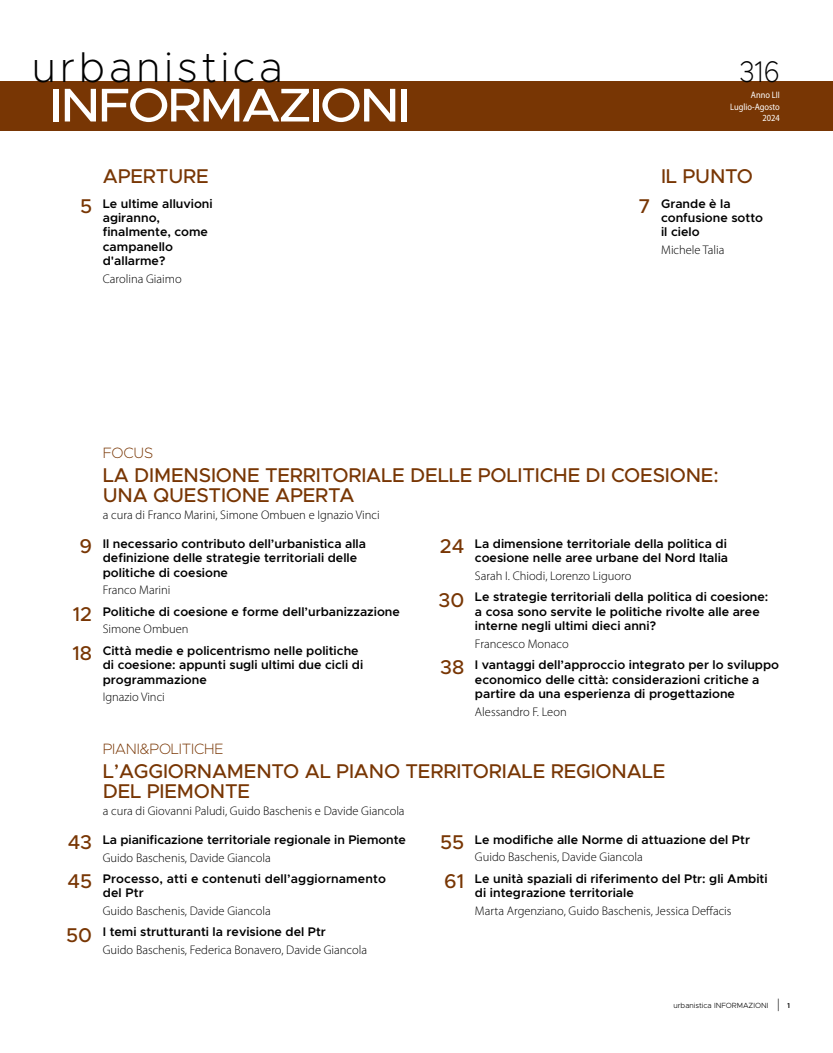
<style>
.page{position:relative;width:833px;height:1053px;background:#fff}
.page>*{position:absolute;margin:0;border:0;box-sizing:border-box;transform-origin:0 0}
.t1{font:500 47.5px "Metropolis";letter-spacing:-.05em;color:#fff;scale:1.1 1}
.t2{font:200 42.5px "Metropolis";letter-spacing:.09em;color:#000}
.t3{font:200 30px "Metropolis";color:#000;scale:.9 1}
.t4{font:500 20px/39px "Metropolis";letter-spacing:-.01em;color:#783604}
.t5{font:200 15px "Metropolis";letter-spacing:-.01em;color:#783604}
.t6{font:600 12.5px/14.4px "Metropolis";color:#000}
.t7{font:300 12.5px "Myriad Pro";color:#000}
.t8{font:9.38px/11.2px "Myriad Pro";color:#fff;text-align:right;scale:.9 1}
.t9{font:300 7.5px "Metropolis";color:#000}
.s1{font-family:"Myriad Pro";font-size:12.5px}
.s2{font-family:"Myriad Pro";font-weight:600}
</style>
<div class="page">
<div style="left:0;top:81px;width:833px;height:50px;background:#783604"></div>
<h2 class="t2" style="left:32px;top:40px;width:253px">urbanistica</h2>
<h3 class="t3" style="left:739px;top:53px;width:46px">316</h3>
<h1 class="t1" style="left:50px;top:75px;width:329px">INFORMAZIONI</h1>
<p class="t8" style="left:730px;top:89px;width:57px">Anno LII<br>Luglio-Agosto<br>2024</p>
<h3 class="t4" style="left:80px;top:186px;width:14px">5</h3>
<h3 class="t4" style="left:103px;top:156px;width:107px">APERTURE</h3>
<p class="t6" style="left:103px;top:196px;width:111px">Le ultime alluvioni agiranno, finalmente, come campanello d'allarme?</p>
<p class="t7" style="left:103px;top:271px;width:80px">Carolina Giaimo</p>
<h3 class="t4" style="left:638px;top:186px;width:14px">7</h3>
<h3 class="t4" style="left:661px;top:156px;width:94px">IL PUNTO</h3>
<p class="t6" style="left:661px;top:196px;width:104px">Grande è la confusione sotto il cielo</p>
<p class="t7" style="left:661px;top:243px;width:65px">Michele Talia</p>
<h3 class="t4" style="left:80px;top:526px;width:14px">9</h3>
<h3 class="t4" style="left:72px;top:594px;width:21px">12<br>18</h3>
<h3 class="t4" style="left:67px;top:822px;width:26px">43<br>45</h3>
<h3 class="t4" style="left:66px;top:915px;width:28px">50</h3>
<p class="t5" style="left:103px;top:444px;width:52px">FOCUS</p>
<h3 class="t4" style="left:103px;top:465px;width:617px;line-height:20px">LA DIMENSIONE TERRITORIALE DELLE POLITICHE DI COESIONE:<br>UNA QUESTIONE APERTA</h3>
<p class="t7" style="left:103px;top:508px;width:278px">a cura di Franco Marini, Simone Ombuen e Ignazio Vinci</p>
<p class="t6" style="left:103px;top:536px;width:265px">Il necessario contributo dell’urbanistica alla definizione delle strategie territoriali delle politiche di coesione</p>
<p class="t7" style="left:103px;top:583px;width:69px">Franco Marini</p>
<p class="t6" style="left:103px;top:604px;width:299px">Politiche di coesione e forme dell’urbanizzazione</p>
<p class="t7" style="left:103px;top:622px;width:87px">Simone Ombuen</p>
<p class="t6" style="left:103px;top:643px;width:262px">Città medie e policentrismo nelle politiche di coesione: appunti sugli ultimi due cicli di programmazione</p>
<p class="t7" style="left:103px;top:690px;width:64px">Ignazio Vinci</p>
<p class="t6" style="left:475px;top:536px;width:255px">La dimensione territoriale della politica di coesione nelle aree urbane del Nord Italia</p>
<p class="t7" style="left:475px;top:569px;width:158px">Sarah I. Chiodi, Lorenzo Liguoro</p>
<p class="t6" style="left:475px;top:590px;width:295px">Le strategie territoriali della politica di coesione: a cosa sono servite le politiche rivolte alle aree interne negli ultimi dieci anni?</p>
<p class="t7" style="left:475px;top:636px;width:95px">Francesco Monaco</p>
<p class="t6" style="left:475px;top:657px;width:306px">I vantaggi dell’approccio integrato per lo sviluppo economico delle città: considerazioni critiche a partire da una esperienza di progettazione</p>
<p class="t7" style="left:475px;top:704px;width:93px">Alessandro F. Leon</p>
<h3 class="t4" style="left:440px;top:526px;width:26px">24</h3>
<h3 class="t4" style="left:438px;top:580px;width:27px">30</h3>
<h3 class="t4" style="left:440px;top:648px;width:26px">38</h3>
<p class="t5" style="left:103px;top:739px;width:122px">PIANI&amp;POLITICHE</p>
<h3 class="t4" style="left:103px;top:760px;width:564px;line-height:20px">L’AGGIORNAMENTO AL PIANO TERRITORIALE REGIONALE<br>DEL PIEMONTE</h3>
<p class="t7" style="left:103px;top:804px;width:303px">a cura di Giovanni Paludi, Guido Baschenis e Davide Giancola</p>
<p class="t6" style="left:103px;top:832px;width:305px">La pianificazione territoriale regionale in Piemonte</p>
<p class="t7" style="left:103px;top:850px;width:169px">Guido Baschenis, Davide Giancola</p>
<p class="t6" style="left:103px;top:871px;width:285px">Processo, atti e contenuti dell’aggiornamento del Ptr</p>
<p class="t7" style="left:103px;top:903px;width:169px">Guido Baschenis, Davide Giancola</p>
<p class="t6" style="left:103px;top:924px;width:225px">I temi strutturanti la revisione del Ptr</p>
<p class="t7" style="left:103px;top:942px;width:266px">Guido Baschenis, Federica Bonavero, Davide Giancola</p>
<p class="t6" style="left:475px;top:832px;width:276px">Le modifiche alle Norme di attuazione del Ptr</p>
<p class="t7" style="left:475px;top:850px;width:169px">Guido Baschenis, Davide Giancola</p>
<p class="t6" style="left:475px;top:871px;width:294px">Le unità spaziali di riferimento del Ptr: gli Ambiti di integrazione territoriale</p>
<p class="t7" style="left:475px;top:903px;width:258px">Marta Argenziano, Guido Baschenis, Jessica Deffacis</p>
<h3 class="t4" style="left:440px;top:822px;width:26px">55<br>61</h3>
<p class="t9" style="left:673px;top:1000px;width:119px">urbanistica INFORMAZIONI <span class="s1">|</span> <span class="s2">1</span></p>
</div>
